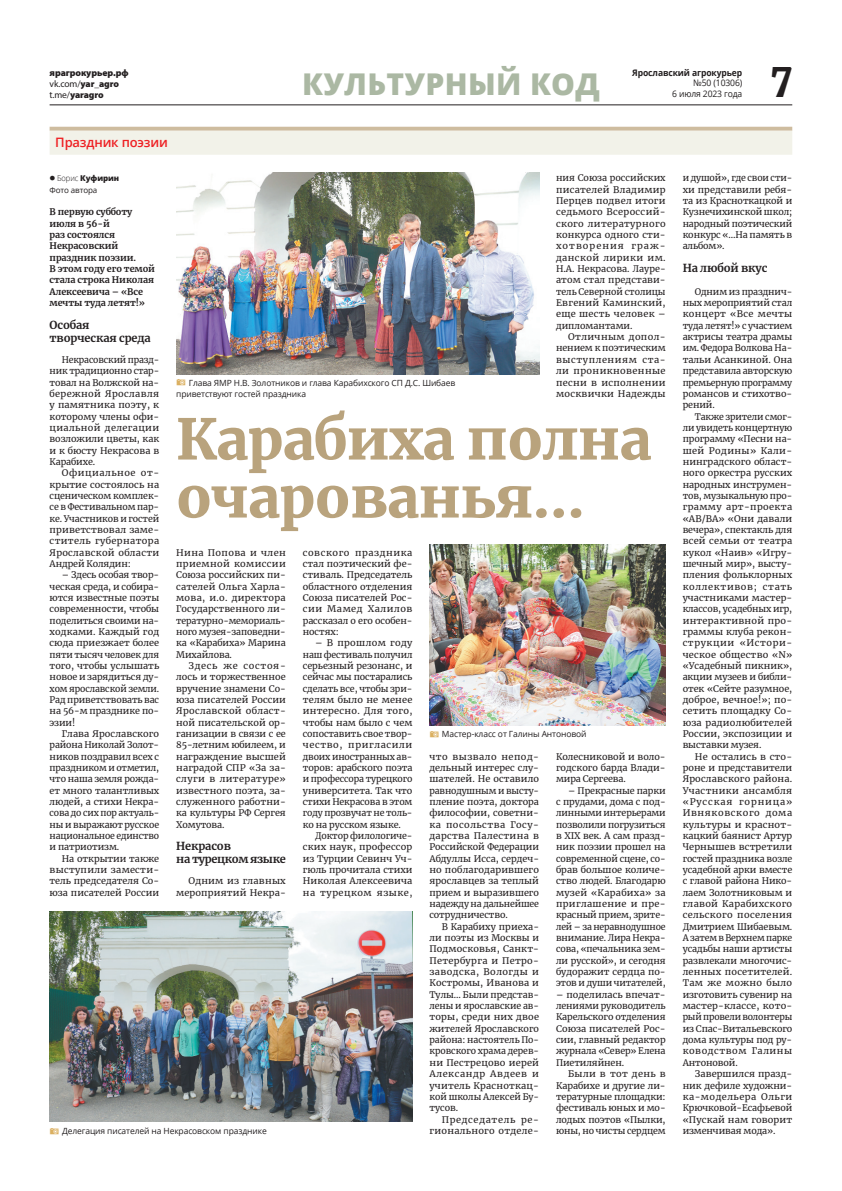
<style>
.page{position:relative;width:842px;height:1191px;background:#fff}
.page>*{position:absolute;margin:0;border:0;box-sizing:border-box;transform-origin:0 0}
.t1{font:900 56px/58px "Merriweather";letter-spacing:-.01em;color:#b9a37d}
.t2{font:900 40px "Merriweather";color:#231f20;scale:.9 1}
.t3{font:800 30px "Open Sans";letter-spacing:.01em;color:#abb8a3}
.t4{font:600 13px "Open Sans";letter-spacing:-.015em;color:#ee2124}
.t5{font:700 11px/13px "Merriweather";letter-spacing:-.01em;color:#231f20}
.t6{font:700 11px/13px "Merriweather";letter-spacing:-.03em;color:#231f20}
.t7{font:900 9.5px/11px "Myriad Pro";letter-spacing:-.01em;color:#231f20}
.t8{font:9px/11.3px "Merriweather";letter-spacing:-.005em;color:#231f20;text-align:justify}
.t9{font:700 9px/11.3px "Merriweather";letter-spacing:-.01em;color:#231f20}
.t10{font:9px/11.3px "Merriweather";letter-spacing:.03em;color:#231f20;text-align:right}
.t11{font:9px/10.5px "Open Sans";letter-spacing:-.015em;color:#231f20;text-align:right;scale:.95 1}
.t12{font:700 9px "Open Sans";letter-spacing:-.015em;color:#231f20;scale:.95 1}
.t13{font:8.5px/11.3px "Open Sans";letter-spacing:-.015em;color:#231f20}
.t14{font:8px/11.3px "Open Sans";letter-spacing:-.015em;color:#231f20}
.s1{font-weight:400}
.s2{font-weight:300}
.s3{font-weight:800}
.s4{font-family:"SD Helveticons Demo";font-size:12px;color:#dbb061}
</style>
<div class="page">
<hr style="left:50px;top:105px;width:742px;height:1px;background:#231f20">
<svg style="left:50px;top:127px;width:742px;height:4px;background:#d2c2a8"></svg>
<div style="left:50px;top:131px;width:742px;height:24px;background:#f2f2e9"></div>
<img style="left:176px;top:172px;width:363px;height:202px">
<img style="left:429px;top:545px;width:236px;height:181px">
<img style="left:50px;top:911px;width:362px;height:210px">
<p class="t7" style="left:50px;top:68px;width:81px">ярагрокурьер.рф <span class="s1">vk.com/</span>yar_agro <span class="s1">t.me/</span>yaragro</p>
<h3 class="t3" style="left:302px;top:63px;width:299px">КУЛЬТУРНЫЙ КОД</h3>
<h3 class="t4" style="left:55px;top:133px;width:114px">Праздник поэзии</h3>
<p class="t12" style="left:632px;top:66px;width:117px">Ярославский агрокурьер</p>
<p class="t11" style="left:672px;top:77px;width:75px">№50 (10306)<br>6 июля 2023 года</p>
<h2 class="t2" style="left:771px;top:58px;width:25px">7</h2>
<p class="t8" style="left:556px;top:173px;width:111px">ния Союза российских писателей Владимир Перцев подвел итоги седьмого Всероссий&shy;ского литературного конкурса одного сти&shy;хотворения граж&shy;данской лирики им.<br>Н.А. Некрасова. Лауре&shy;атом стал представи&shy;тель Северной столицы Евгений Каминский, еще шесть человек – дипломантами.</p>
<p class="t8" style="left:556px;top:331px;width:111px;text-indent:12px">Отличным допол&shy;нением к поэтическим выступлениям ста&shy;ли проникновенные песни в исполнении москвички Надежды</p>
<p class="t14" style="left:50px;top:173px;width:71px">● <span class="s2">Борис</span> <span class="s3">Куфирин<br></span>Фото автора</p>
<p class="t9" style="left:50px;top:207px;width:107px">В первую субботу июля в 56-й<br>раз состоялся<br>Некрасовский праздник поэзии.<br>В этом году его темой стала строка Николая<br>Алексеевича – «Все мечты туда летят!»</p>
<p class="t5" style="left:50px;top:318px;width:103px">Особая творческая среда</p>
<p class="t8" style="left:50px;top:354px;width:111px;text-indent:12px">Некрасовский празд&shy;ник традиционно стар&shy;товал на Волжской на&shy;бережной Ярославля у памятника поэту, к которому члены офи&shy;циальной делегации возложили цветы, как и к бюсту Некрасова в Карабихе.</p>
<p class="t8" style="left:50px;top:467px;width:111px;text-indent:12px">Официальное от&shy;крытие состоялось на сценическом комплек&shy;се в Фестивальном пар&shy;ке. Участников и гостей приветствовал заме&shy;ститель губернатора Ярославской области Андрей Колядин:</p>
<p class="t8" style="left:50px;top:569px;width:111px;text-indent:12px">– Здесь особая твор&shy;ческая среда, и собира&shy;ются известные поэты современности, чтобы поделиться своими на&shy;ходками. Каждый год сюда приезжает более пяти тысяч человек для того, чтобы услышать новое и зарядиться ду&shy;хом ярославской земли.<br>Рад приветствовать вас на 56-м празднике по&shy;эзии!</p>
<p class="t8" style="left:50px;top:728px;width:111px;text-indent:12px">Глава Ярославского района Николай Золот&shy;ников поздравил всех с праздником и отметил, что наша земля рожда&shy;ет много талантливых людей, а стихи Некра&shy;сова до сих пор актуаль&shy;ны и выражают русское национальное единство и патриотизм.</p>
<p class="t8" style="left:50px;top:853px;width:111px;text-indent:12px">На открытии также выступили замести&shy;тель председателя Со&shy;юза писателей России</p>
<p class="t13" style="left:176px;top:377px;width:281px"><span class="s4">]</span> Глава ЯМР Н.В. Золотников и глава Карабихского СП Д.С. Шибаев приветствуют гостей праздника</p>
<h1 class="t1" style="left:176px;top:411px;width:477px">Карабиха полна очарованья…</h1>
<p class="t8" style="left:176px;top:547px;width:111px">Нина Попова и член приемной комиссии Союза российских пи&shy;сателей Ольга Харла&shy;мова, и.о. директора Государственного ли&shy;тературно-мемориаль&shy;ного музея-заповедни&shy;ка «Карабиха» Марина Михайлова.</p>
<p class="t8" style="left:176px;top:660px;width:111px;text-indent:12px">Здесь же состоя&shy;лось и торжественное вручение знамени Со&shy;юза писателей России Ярославской област&shy;ной писательской ор&shy;ганизации в связи с ее 85-летним юбилеем, и награждение высшей наградой СПР «За за&shy;слуги в литературе» известного поэта, за&shy;служенного работни&shy;ка культуры РФ Сергея Хомутова.</p>
<p class="t6" style="left:176px;top:840px;width:111px">Некрасов<br>на турецком языке</p>
<p class="t8" style="left:176px;top:876px;width:111px;text-align:right">Одним из главных мероприятий Некра-</p>
<p class="t8" style="left:303px;top:547px;width:111px">совского праздника стал поэтический фе&shy;стиваль. Председатель областного отделения Союза писателей Рос&shy;сии Мамед Халилов рассказал о его особен&shy;ностях:</p>
<p class="t8" style="left:303px;top:637px;width:111px;text-indent:12px">– В прошлом году наш фестиваль получил серьезный резонанс, и сейчас мы постарались сделать все, чтобы зри&shy;телям было не менее интересно. Для того, чтобы нам было с чем сопоставить свое твор&shy;чество, пригласили двоих иностранных ав&shy;торов: арабского поэта и профессора турецкого университета. Так что стихи Некрасова в этом году прозвучат не толь&shy;ко на русском языке.</p>
<p class="t8" style="left:303px;top:830px;width:111px;text-indent:12px">Доктор филологиче&shy;ских наук, профессор из Турции Севинч Уч&shy;гюль прочитала стихи Николая Алексеевича на турецком языке,</p>
<p class="t13" style="left:429px;top:728px;width:159px"><span class="s4">]</span> Мастер-класс от Галины Антоновой</p>
<p class="t8" style="left:556px;top:751px;width:111px">Колесниковой и воло&shy;годского барда Влади&shy;мира Сергеева.</p>
<p class="t8" style="left:556px;top:785px;width:111px;text-indent:12px">– Прекрасные парки с прудами, дома с под&shy;линными интерьерами позволили погрузиться в XIX век. А сам празд&shy;ник поэзии прошел на современной сцене, со&shy;брав большое количе&shy;ство людей. Благодарю музей «Карабиха» за приглашение и пре&shy;красный прием, зрите&shy;лей – за неравнодушное внимание. Лира Некра&shy;сова, «печальника зем&shy;ли русской», и сегодня будоражит сердца по&shy;этов и души читателей,</p>
<p class="t8" style="left:556px;top:989px;width:111px">– поделилась впечат&shy;лениями руководитель Карельского отделения Союза писателей Рос&shy;сии, главный редактор журнала «Север» Елена Пиетиляйнен.</p>
<p class="t8" style="left:556px;top:1068px;width:111px;text-indent:12px">Были в тот день в Карабихе и другие ли&shy;тературные площадки: фестиваль юных и мо&shy;лодых поэтов «Пылки, юны, но чисты сердцем</p>
<p class="t8" style="left:429px;top:751px;width:111px">что вызвало непод&shy;дельный интерес слу&shy;шателей. Не оставило равнодушным и высту&shy;пление поэта, доктора философии, советни&shy;ка посольства Госу&shy;дарства Палестина в Российской Федерации Абдуллы Исса, сердеч&shy;но поблагодарившего ярославцев за теплый прием и выразившего надежду на дальнейшее сотрудничество.</p>
<p class="t8" style="left:429px;top:921px;width:111px;text-indent:12px">В Карабиху приеха&shy;ли поэты из Москвы и Подмосковья, Санкт-Петербурга и Петро&shy;заводска, Вологды и Костромы, Иванова и Тулы… Были представ&shy;лены и ярославские ав&shy;торы, среди них двое жителей Ярославского района: настоятель По&shy;кровского храма дерев&shy;ни Пестрецово иерей Александр Авдеев и учитель Красноткац&shy;кой школы Алексей Бу&shy;тусов.</p>
<p class="t10" style="left:429px;top:1114px;width:111px">Председатель ре&shy;гионального отделе-</p>
<p class="t13" style="left:50px;top:1125px;width:219px"><span class="s4">]</span> Делегация писателей на Некрасовском празднике</p>
<p class="t8" style="left:683px;top:173px;width:111px">и душой», где свои сти&shy;хи представили ребя&shy;та из Красноткацкой и Кузнечихинской школ; народный поэтический конкурс «…На память в альбом».</p>
<p class="t5" style="left:683px;top:262px;width:86px">На любой вкус</p>
<p class="t8" style="left:683px;top:286px;width:111px;text-indent:12px">Одним из празднич&shy;ных мероприятий стал концерт «Все мечты туда летят!» с участием актрисы театра драмы им. Федора Волкова На&shy;тальи Асанкиной. Она представила авторскую премьерную программу романсов и стихотво&shy;рений.</p>
<p class="t8" style="left:683px;top:411px;width:111px;text-indent:12px">Также зрители смог&shy;ли увидеть концертную программу «Песни на&shy;шей Родины» Кали&shy;нинградского област&shy;ного оркестра русских народных инструмен&shy;тов, музыкальную про&shy;грамму арт-проекта «АВ/ВА» «Они давали вечера», спектакль для всей семьи от театра кукол «Наив» «Игру&shy;шечный мир», высту&shy;пления фольклорных коллективов; стать участниками мастер&shy;классов, усадебных игр, интерактивной про&shy;граммы клуба рекон&shy;струкции «Истори&shy;ческое общество «N» «Усадебный пикник», акции музеев и библи&shy;отек «Сейте разумное, доброе, вечное!»; по&shy;сетить площадку Со&shy;юза радиолюбителей России, экспозиции и выставки музея.</p>
<p class="t8" style="left:683px;top:751px;width:111px;text-indent:12px">Не остались в сто&shy;роне и представители Ярославского района.<br>Участники ансамбля «Русская горница» Ивняковского дома культуры и краснот&shy;кацкий баянист Артур Чернышев встретили гостей праздника возле усадебной арки вместе с главой района Нико&shy;лаем Золотниковым и главой Карабихского сельского поселения Дмитрием Шибаевым.<br>А затем в Верхнем парке усадьбы наши артисты развлекали многочис&shy;ленных посетителей.<br>Там же можно было изготовить сувенир на мастер-классе, кото&shy;рый провели волонтеры из Спас-Витальевского дома культуры под ру&shy;ководством Галины Антоновой.</p>
<p class="t8" style="left:683px;top:1068px;width:111px;text-indent:12px">Завершился празд&shy;ник дефиле художни&shy;ка-модельера Ольги Крючковой-Есафьевой «Пускай нам говорит изменчивая мода».</p>
</div>
